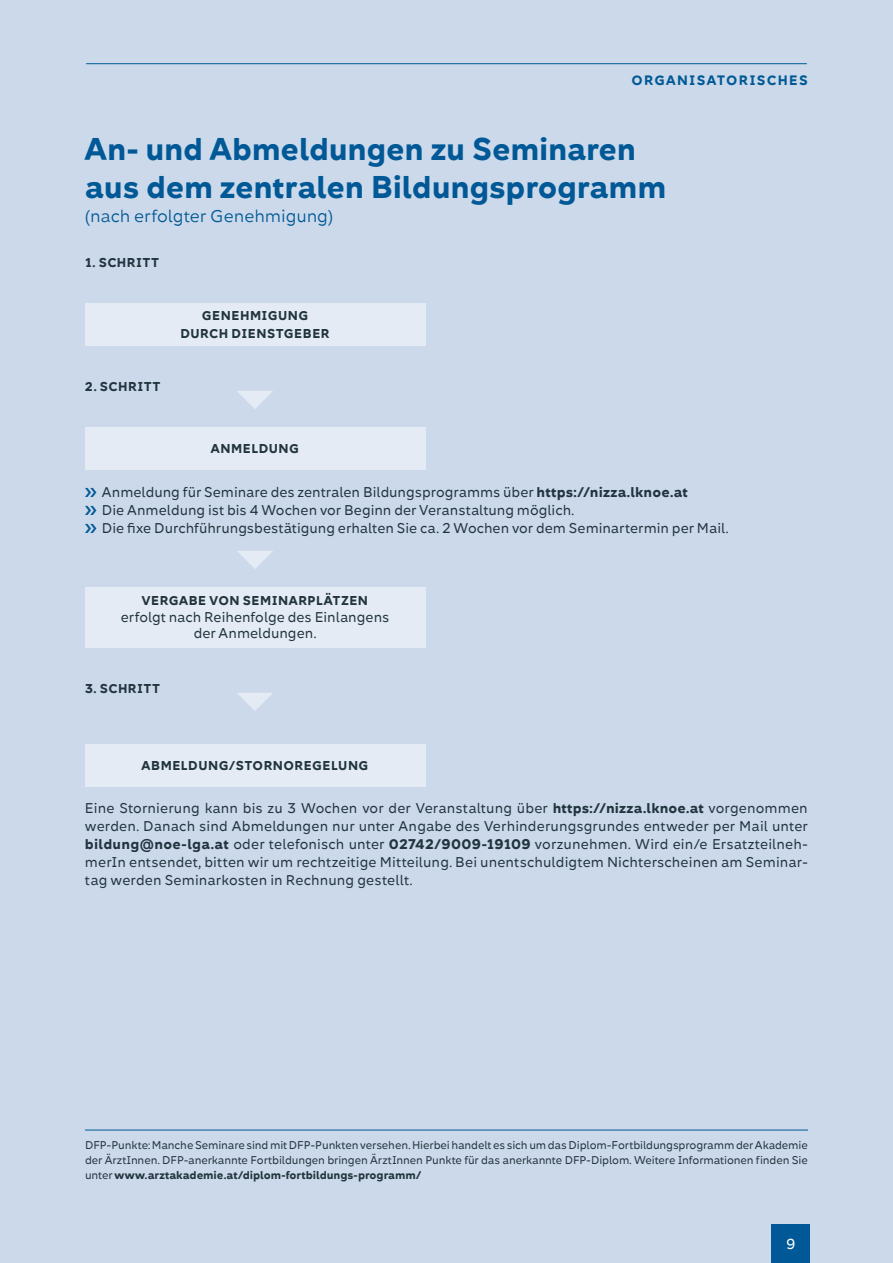
<style>
.page{position:relative;width:893px;height:1263px;background:#ccd9ea}
.page>*{position:absolute;margin:0;border:0;box-sizing:border-box;transform-origin:0 0}
.t1{font:800 29.4px/37.8px "Kometa";letter-spacing:-.01em;color:#005996}
.t2{font:16.5px "Kometa";letter-spacing:-.005em;color:#005996}
.t3{font:13.5px "Kometa";color:#fff}
.t4{font:13.2px/18px "Kometa";color:#21353f}
.t5{font:800 12.75px "Kometa";letter-spacing:.1em;color:#005996}
.t6{font:800 12px/18px "Kometa";letter-spacing:.04em;color:#21353f}
.t7{font:10.5px/15px "Kometa";letter-spacing:-.01em;color:#21353f;text-align:justify}
.s1{font-weight:800}
</style>
<div class="page">
<div style="left:772px;top:1225px;width:38px;height:38px;background:#005996"></div>
<hr style="left:86px;top:63px;width:721px;height:1px;background:#005996">
<div style="left:85px;top:303px;width:340px;height:43px;background:#e5ebf4"></div>
<div style="left:85px;top:427px;width:340px;height:43px;background:#e5ebf4"></div>
<div style="left:85px;top:744px;width:340px;height:42px;background:#e5ebf4"></div>
<div style="left:85px;top:587px;width:340px;height:61px;background:#e5ebf4"></div>
<svg style="left:237px;top:551px;width:36px;height:18px"></svg>
<svg style="left:237px;top:391px;width:36px;height:18px"></svg>
<svg style="left:237px;top:693px;width:36px;height:18px"></svg>
<hr style="left:85px;top:1130px;width:723px;height:1px;background:#005996">
<p class="t5" style="left:631px;top:72px;width:68px">Organisa</p>
<p class="t5" style="left:717px;top:72px;width:33px">torisches</p>
<p class="t5" style="left:739px;top:72px;width:11px">s</p>
<h1 class="t1" style="left:85px;top:130px;width:583px">An- und Abmeldungen zu Seminaren aus dem zentralen Bildungsprogramm</h1>
<p class="t2" style="left:85px;top:205px;width:250px">(nach erfolgter Genehmigung)</p>
<p class="t6" style="left:85px;top:253px;width:67px">1. SCHRITT</p>
<p class="t6" style="left:85px;top:377px;width:68px">2. SCHRITT</p>
<p class="t6" style="left:180px;top:306px;width:151px;text-indent:21px">GENEHMIGUNG<br>DURCH DIENSTGEBER</p>
<p class="t6" style="left:211px;top:439px;width:79px">ANMELDUNG</p>
<p class="t4" style="left:102px;top:483px;width:628px">Anmeldung für Seminare des zentralen Bildungsprogramms über <span class="s1">https://nizza.lknoe.at<br></span>Die Anmeldung ist bis 4 Wochen vor Beginn der Veranstaltung möglich.<br>Die fixe Durchführungsbestätigung erhalten Sie ca. 2 Wochen vor dem Seminartermin per Mail.</p>
<p class="t6" style="left:142px;top:592px;width:226px">VERGABE VON SEMINARPLÄTZEN</p>
<p class="t4" style="left:121px;top:609px;width:270px;line-height:16.5px;text-align:center">erfolgt nach Reihenfolge des Einlangens der Anmeldungen.</p>
<p class="t6" style="left:85px;top:679px;width:68px">3. SCHRITT</p>
<p class="t6" style="left:142px;top:756px;width:217px">ABMELDUNG/STORNOREGELUNG</p>
<p class="t4" style="left:85px;top:799px;width:724px;text-align:justify">Eine Stornierung kann bis zu 3 Wochen vor der Veranstaltung über <span class="s1">https://nizza.lknoe.at</span> vorgenommen werden. Danach sind Abmeldungen nur unter Angabe des Verhinderungsgrundes entweder per Mail unter <span class="s1">bildung@noe-lga.at</span> oder telefonisch unter <span class="s1">02742/9009-19109</span> vorzunehmen. Wird ein/e Ersatzteilneh&shy;merIn entsendet, bitten wir um rechtzeitige Mitteilung. Bei unentschuldigtem Nichterscheinen am Seminar&shy;tag werden Seminarkosten in Rechnung gestellt.</p>
<p class="t7" style="left:85px;top:1137px;width:724px">DFP-Punkte: Manche Seminare sind mit DFP-Punkten versehen. Hierbei handelt es sich um das Diplom-Fortbildungsprogramm der Akademie der ÄrztInnen. DFP-anerkannte Fortbildungen bringen ÄrztInnen Punkte für das anerkannte DFP-Diplom. Weitere Informationen finden Sie unter <span class="s1">www.arztakademie.at/diplom-fortbildungs-programm/</span></p>
<p class="t3" style="left:784px;top:1235px;width:13px">99</p>
</div>
